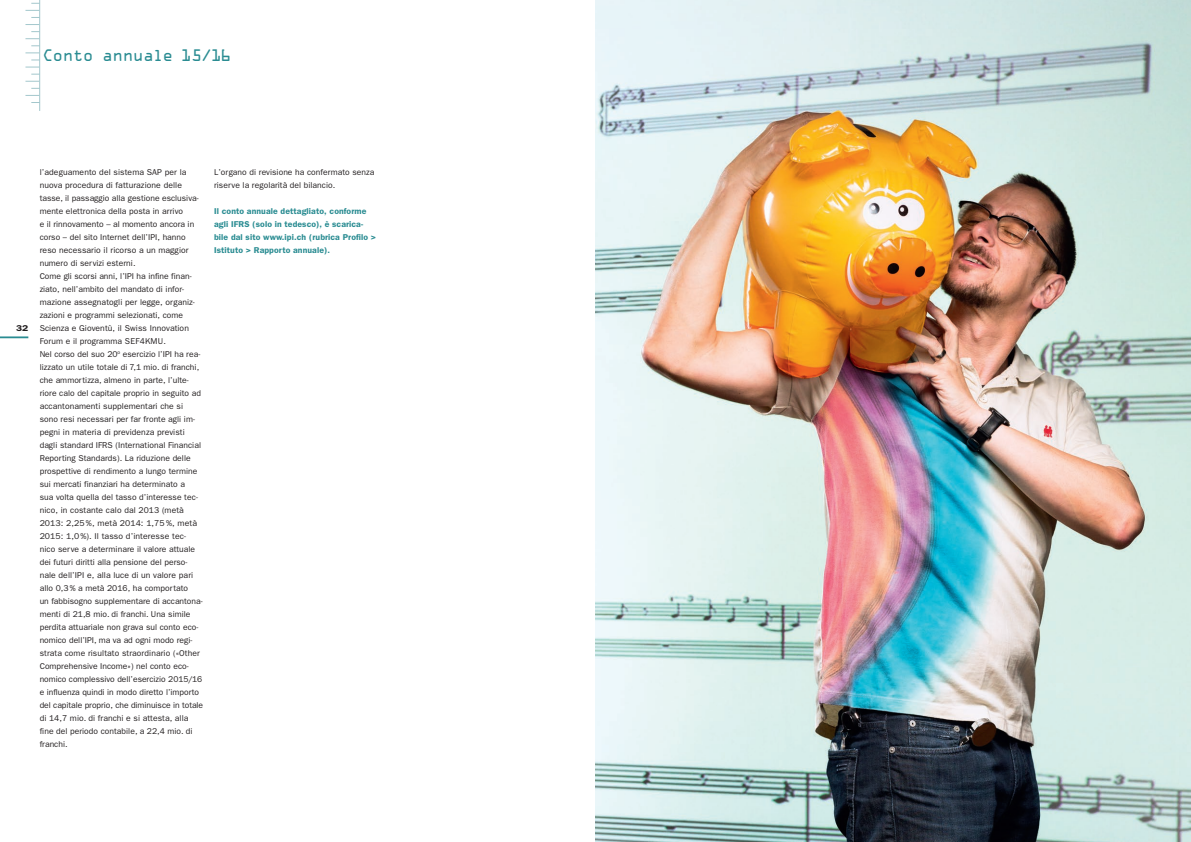
<style>
.page{position:relative;width:1191px;height:842px;background:#fff}
.page>*{position:absolute;margin:0;border:0;box-sizing:border-box;transform-origin:0 0}
.t1{font:15px "OCRA Alternate";letter-spacing:-.045em;color:#2a8c92}
.t2{font:8.5px/13px "Franklin Gothic";letter-spacing:.005em;color:#231f20}
.t3{font:600 8.5px/13px "Franklin Gothic";letter-spacing:.01em;color:#2a8c92}
.t4{font:600 8.5px "Franklin Gothic";color:#231f20;scale:1.2 1}
</style>
<div class="page">
<hr style="left:0;top:336px;width:28px;height:2px;background:#2a8c92">
<svg style="left:25px;top:38px;width:14px;height:1px"></svg>
<svg style="left:25px;top:24px;width:14px;height:1px"></svg>
<svg style="left:25px;top:10px;width:14px;height:1px"></svg>
<svg style="left:25px;top:67px;width:14px;height:1px"></svg>
<svg style="left:25px;top:81px;width:14px;height:1px"></svg>
<svg style="left:25px;top:95px;width:14px;height:1px"></svg>
<svg style="left:25px;top:46px;width:14px;height:7px"></svg>
<hr style="left:39px;top:0;width:1px;height:111px;background:#a3c7cc">
<img style="left:595px;top:0;width:596px;height:842px">
<h1 class="t1" style="left:43px;top:49px;width:190px">Conto annuale 15/16</h1>
<p class="t4" style="left:16px;top:323px;width:12px">32</p>
<p class="t2" style="left:40px;top:165px;width:165px">l’adeguamento del sistema SAP per la nuova procedura di fatturazione delle tasse, il passaggio alla gestione esclusiva&shy;mente elettronica della posta in arrivo<br>e il rinnovamento – al momento ancora in corso – del sito Internet dell’IPI, hanno reso necessario il ricorso a un maggior numero di servizi esterni.<br>Come gli scorsi anni, l’IPI ha infine finan&shy;ziato, nell’ambito del mandato di infor&shy;mazione assegnatogli per legge, organiz&shy;zazioni e programmi selezionati, come Scienza e Gioventù, il Swiss Innovation Forum e il programma SEF4KMU.<br>Nel corso del suo 20<sup>o</sup> esercizio l’IPI ha rea&shy;lizzato un utile totale di 7,1 mio. di franchi, che ammortizza, almeno in parte, l’ulte&shy;riore calo del capitale proprio in seguito ad accantonamenti supplementari che si sono resi necessari per far fronte agli im&shy;pegni in materia di previdenza previsti dagli standard IFRS (International Financial Reporting Standards). La riduzione delle prospettive di rendimento a lungo termine sui mercati finanziari ha determinato a<br>sua volta quella del tasso d’interesse tec&shy;nico, in costante calo dal 2013 (metà 2013: 2,25 %, metà 2014: 1,75 %, metà 2015: 1,0 %). Il tasso d’interesse tec&shy;nico serve a determinare il valore attuale dei futuri diritti alla pensione del perso&shy;nale dell’IPI e, alla luce di un valore pari allo 0,3% a metà 2016, ha comportato<br>un fabbisogno supplementare di accantona&shy;menti di 21,8 mio. di franchi. Una simile perdita attuariale non grava sul conto eco&shy;nomico dell’IPI, ma va ad ogni modo regi&shy;strata come risultato straordinario («Other Comprehensive Income») nel conto eco&shy;nomico complessivo dell’esercizio 2015/16 e influenza quindi in modo diretto l’importo del capitale proprio, che diminuisce in totale di 14,7 mio. di franchi e si attesta, alla fine del periodo contabile, a 22,4 mio. di franchi.</p>
<p class="t2" style="left:214px;top:165px;width:162px">L’organo di revisione ha confermato senza riserve la regolarità del bilancio.</p>
<p class="t3" style="left:214px;top:204px;width:163px">Il conto annuale dettagliato, conforme agli IFRS (solo in tedesco), è scarica&shy;bile dal sito www.ipi.ch (rubrica Profilo &gt; Istituto &gt; Rapporto annuale).</p>
</div>
